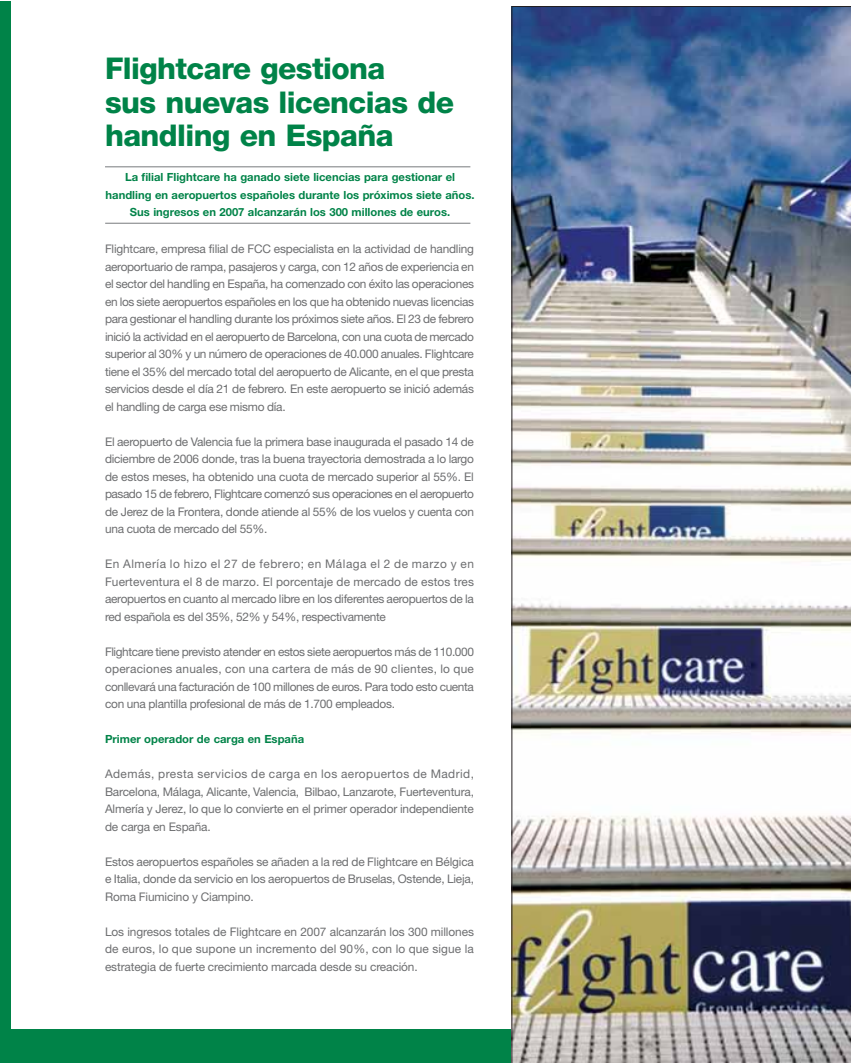
<style>
.page{position:relative;width:851px;height:1063px;background:#fff}
.page>*{position:absolute;margin:0;border:0;box-sizing:border-box;transform-origin:0 0}
.t1{font:800 30px/33.8px "Helvetica Neue LT Std";letter-spacing:-.02em;color:#008348}
.t2{font:11.88px/17.5px "Helvetica Neue LT Std";letter-spacing:-.02em;color:#6d6e70;text-align:justify}
.t3{font:700 11.25px/17.5px "Helvetica Neue LT Std";color:#008348;text-align:center}
</style>
<div class="page">
<div style="left:0;top:2px;width:11px;height:1061px;background:#008348"></div>
<div style="left:0;top:1029px;width:850px;height:34px;background:#008348"></div>
<img style="left:511px;top:6px;width:339px;height:1057px">
<hr style="left:105px;top:223px;width:365px;height:1px;background:#939598">
<hr style="left:105px;top:166px;width:365px;height:1px;background:#939598">
<h1 class="t1" style="left:105px;top:54px;width:350px">Flightcare gestiona<br>sus nuevas licencias de handling en España</h1>
<p class="t3" style="left:105px;top:170px;width:370px">La filial Flightcare ha ganado siete licencias para gestionar el handling en aeropuertos españoles durante los próximos siete años.<br>Sus ingresos en 2007 alcanzarán los 300 millones de euros.</p>
<p class="t2" style="left:105px;top:241px;width:370px">Flightcare, empresa filial de FCC especialista en la actividad de handling aeroportuario de rampa, pasajeros y carga, con 12 años de experiencia en el sector del handling en España, ha comenzado con éxito las operaciones en los siete aeropuertos españoles en los que ha obtenido nuevas licencias para gestionar el handling durante los próximos siete años. El 23 de febrero inició la actividad en el aeropuerto de Barcelona, con una cuota de mercado superior al 30% y un número de operaciones de 40.000 anuales. Flightcare tiene el 35% del mercado total del aeropuerto de Alicante, en el que presta servicios desde el día 21 de febrero. En este aeropuerto se inició además el handling de carga ese mismo día.</p>
<p class="t2" style="left:105px;top:434px;width:370px">El aeropuerto de Valencia fue la primera base inaugurada el pasado 14 de diciembre de 2006 donde, tras la buena trayectoria demostrada a lo largo de estos meses, ha obtenido una cuota de mercado superior al 55%. El pasado 15 de febrero, Flightcare comenzó sus operaciones en el aeropuerto de Jerez de la Frontera, donde atiende al 55% de los vuelos y cuenta con una cuota de mercado del 55%.</p>
<p class="t2" style="left:105px;top:556px;width:370px">En Almería lo hizo el 27 de febrero; en Málaga el 2 de marzo y en Fuerteventura el 8 de marzo. El porcentaje de mercado de estos tres aeropuertos en cuanto al mercado libre en los diferentes aeropuertos de la red española es del 35%, 52% y 54%, respectivamente</p>
<p class="t2" style="left:105px;top:644px;width:370px">Flightcare tiene previsto atender en estos siete aeropuertos más de 110.000 operaciones anuales, con una cartera de más de 90 clientes, lo que conllevará una facturación de 100 millones de euros. Para todo esto cuenta con una plantilla profesional de más de 1.700 empleados.</p>
<p class="t3" style="left:105px;top:731px;width:201px">Primer operador de carga en España</p>
<p class="t2" style="left:105px;top:766px;width:370px">Además, presta servicios de carga en los aeropuertos de Madrid, Barcelona, Málaga, Alicante, Valencia, Bilbao, Lanzarote, Fuerteventura, Almería y Jerez, lo que lo convierte en el primer operador independiente de carga en España.</p>
<p class="t2" style="left:105px;top:854px;width:370px">Estos aeropuertos españoles se añaden a la red de Flightcare en Bélgica e Italia, donde da servicio en los aeropuertos de Bruselas, Ostende, Lieja, Roma Fiumicino y Ciampino.</p>
<p class="t2" style="left:105px;top:924px;width:370px">Los ingresos totales de Flightcare en 2007 alcanzarán los 300 millones de euros, lo que supone un incremento del 90%, con lo que sigue la estrategia de fuerte crecimiento marcada desde su creación.</p>
</div>
